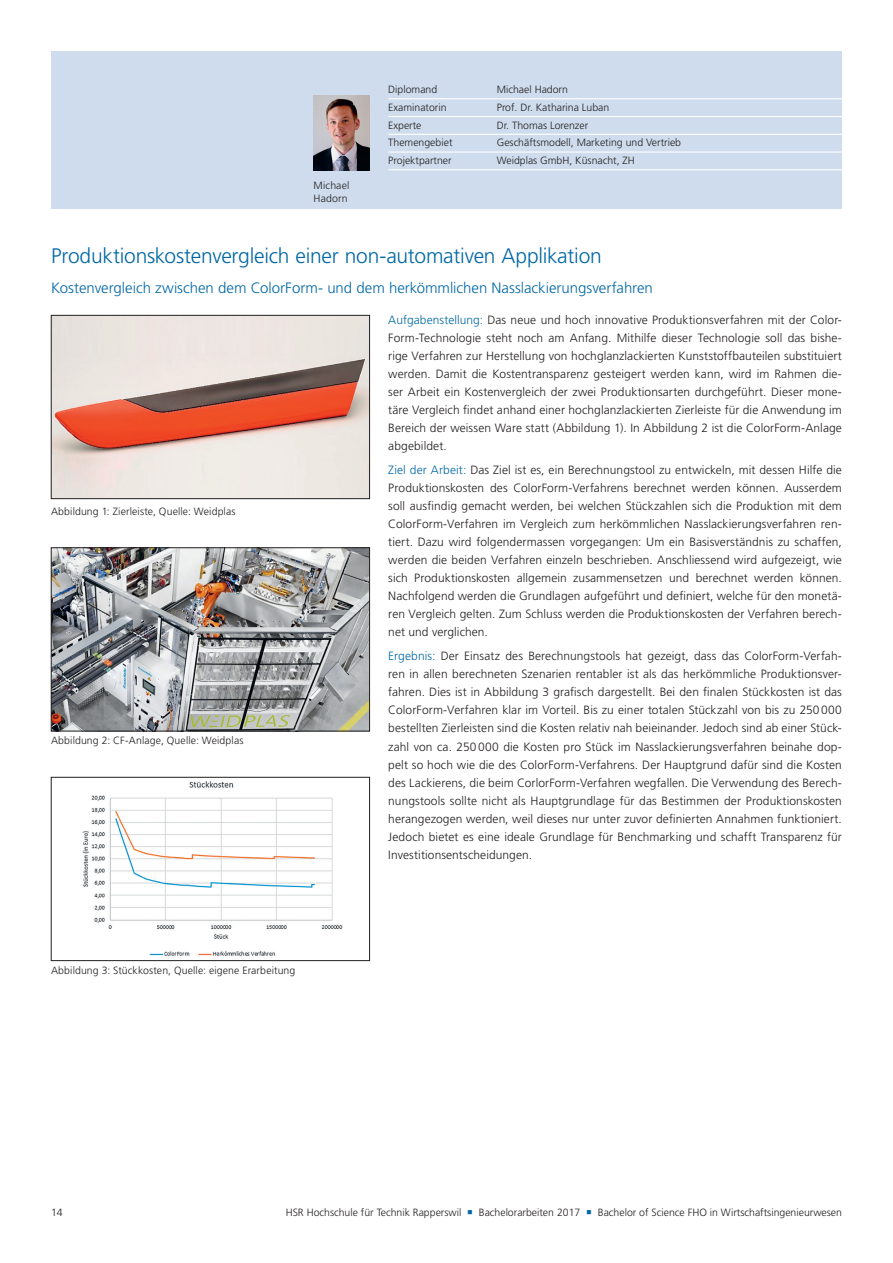
<style>
.page{position:relative;width:893px;height:1263px;background:#fff}
.page>*{position:absolute;margin:0;border:0;box-sizing:border-box;transform-origin:0 0}
.t1{font:300 21px "Frutiger LT Pro";letter-spacing:-.01em;color:#0068a5}
.t2{font:300 15px "Frutiger LT Pro";color:#0068a5}
.t3{font:300 12px/18px "Frutiger LT Pro";letter-spacing:.005em;color:#231f20;text-align:justify}
.t4{font:300 10.5px/13.5px "Frutiger LT Pro";color:#231f20}
.s1{color:#0068a5}
</style>
<div class="page">
<div style="left:51px;top:51px;width:791px;height:157px;background:#cedced"></div>
<img style="left:53px;top:317px;width:315px;height:180px">
<div style="left:51px;top:315px;width:319px;height:184px;border:1px solid #231f20"></div>
<img style="left:53px;top:549px;width:315px;height:180px">
<div style="left:51px;top:547px;width:319px;height:184px;border:1px solid #231f20"></div>
<img style="left:82px;top:781px;width:261px;height:175px">
<div style="left:51px;top:777px;width:319px;height:184px;border:1px solid #231f20"></div>
<hr style="left:388px;top:98px;width:454px;height:1px;background:#fff">
<hr style="left:388px;top:116px;width:454px;height:1px;background:#fff">
<hr style="left:388px;top:134px;width:454px;height:1px;background:#fff">
<hr style="left:388px;top:151px;width:454px;height:2px;background:#fff">
<hr style="left:388px;top:169px;width:454px;height:1px;background:#fff">
<img style="left:314px;top:95px;width:56px;height:75px">
<p class="t4" style="left:314px;top:178px;width:37px">Michael<br>Hadorn</p>
<p class="t4" style="left:388px;top:83px;width:51px">Diplomand</p>
<p class="t4" style="left:497px;top:83px;width:73px">Michael Hadorn</p>
<p class="t4" style="left:388px;top:101px;width:60px">Examinatorin</p>
<p class="t4" style="left:497px;top:101px;width:114px">Prof. Dr. Katharina Luban</p>
<p class="t4" style="left:388px;top:118px;width:35px">Experte</p>
<p class="t4" style="left:497px;top:118px;width:93px">Dr. Thomas Lorenzer</p>
<p class="t4" style="left:388px;top:136px;width:66px">Themengebiet</p>
<p class="t4" style="left:497px;top:136px;width:186px">Geschäftsmodell, Marketing und Vertrieb</p>
<p class="t4" style="left:388px;top:154px;width:65px">Projektpartner</p>
<p class="t4" style="left:497px;top:154px;width:140px">Weidplas GmbH, Küsnacht, ZH</p>
<h1 class="t1" style="left:51px;top:243px;width:552px">Produktionskostenvergleich einer non-automativen Applikation</h1>
<p class="t2" style="left:51px;top:279px;width:603px">Kostenvergleich zwischen dem ColorForm- und dem herkömmlichen Nasslackierungsverfahren</p>
<p class="t4" style="left:51px;top:504px;width:186px">Abbildung 1: Zierleiste, Quelle: Weidplas</p>
<p class="t4" style="left:51px;top:734px;width:194px">Abbildung 2: CF-Anlage, Quelle: Weidplas</p>
<p class="t4" style="left:51px;top:963px;width:246px">Abbildung 3: Stückkosten, Quelle: eigene Erarbeitung</p>
<p class="t3" style="left:388px;top:311px;width:455px"><span class="s1">Aufgabenstellung:</span> Das neue und hoch innovative Produktionsverfahren mit der Color-Form-Technologie steht noch am Anfang. Mithilfe dieser Technologie soll das bishe&shy;rige Verfahren zur Herstellung von hochglanzlackierten Kunststoffbauteilen substituiert werden. Damit die Kostentransparenz gesteigert werden kann, wird im Rahmen die&shy;ser Arbeit ein Kostenvergleich der zwei Produktionsarten durchgeführt. Dieser mone&shy;täre Vergleich findet anhand einer hochglanzlackierten Zierleiste für die Anwendung im Bereich der weissen Ware statt (Abbildung 1). In Abbildung 2 ist die ColorForm-Anlage abgebildet.</p>
<p class="t3" style="left:388px;top:461px;width:455px"><span class="s1">Ziel der Arbeit:</span> Das Ziel ist es, ein Berechnungstool zu entwickeln, mit dessen Hilfe die Produktionskosten des ColorForm-Verfahrens berechnet werden können. Ausserdem soll ausfindig gemacht werden, bei welchen Stückzahlen sich die Produktion mit dem ColorForm-Verfahren im Vergleich zum herkömmlichen Nasslackierungsverfahren ren&shy;tiert. Dazu wird folgendermassen vorgegangen: Um ein Basisverständnis zu schaffen, werden die beiden Verfahren einzeln beschrieben. Anschliessend wird aufgezeigt, wie sich Produktionskosten allgemein zusammensetzen und berechnet werden können.<br>Nachfolgend werden die Grundlagen aufgeführt und definiert, welche für den monetä&shy;ren Vergleich gelten. Zum Schluss werden die Produktionskosten der Verfahren berech&shy;net und verglichen.</p>
<p class="t3" style="left:388px;top:647px;width:455px"><span class="s1">Ergebnis:</span> Der Einsatz des Berechnungstools hat gezeigt, dass das ColorForm-Verfah&shy;ren in allen berechneten Szenarien rentabler ist als das herkömmliche Produktionsver&shy;fahren. Dies ist in Abbildung 3 grafisch dargestellt. Bei den finalen Stückkosten ist das ColorForm-Verfahren klar im Vorteil. Bis zu einer totalen Stückzahl von bis zu 250000 bestellten Zierleisten sind die Kosten relativ nah beieinander. Jedoch sind ab einer Stück&shy;zahl von ca. 250000 die Kosten pro Stück im Nasslackierungsverfahren beinahe dop&shy;pelt so hoch wie die des ColorForm-Verfahrens. Der Hauptgrund dafür sind die Kosten des Lackierens, die beim CorlorForm-Verfahren wegfallen. Die Verwendung des Berech&shy;nungstools sollte nicht als Hauptgrundlage für das Bestimmen der Produktionskosten herangezogen werden, weil dieses nur unter zuvor definierten Annahmen funktioniert.<br>Jedoch bietet es eine ideale Grundlage für Benchmarking und schafft Transparenz für Investitionsentscheidungen.</p>
<p class="t4" style="left:51px;top:1206px;width:13px">14</p>
<p class="t4" style="left:286px;top:1206px;width:558px">HSR Hochschule für Technik Rapperswil <span class="s1">○</span> Bachelorarbeiten 2017 <span class="s1">○</span> Bachelor of Science FHO in Wirtschaftsingenieurwesen</p>
</div>
